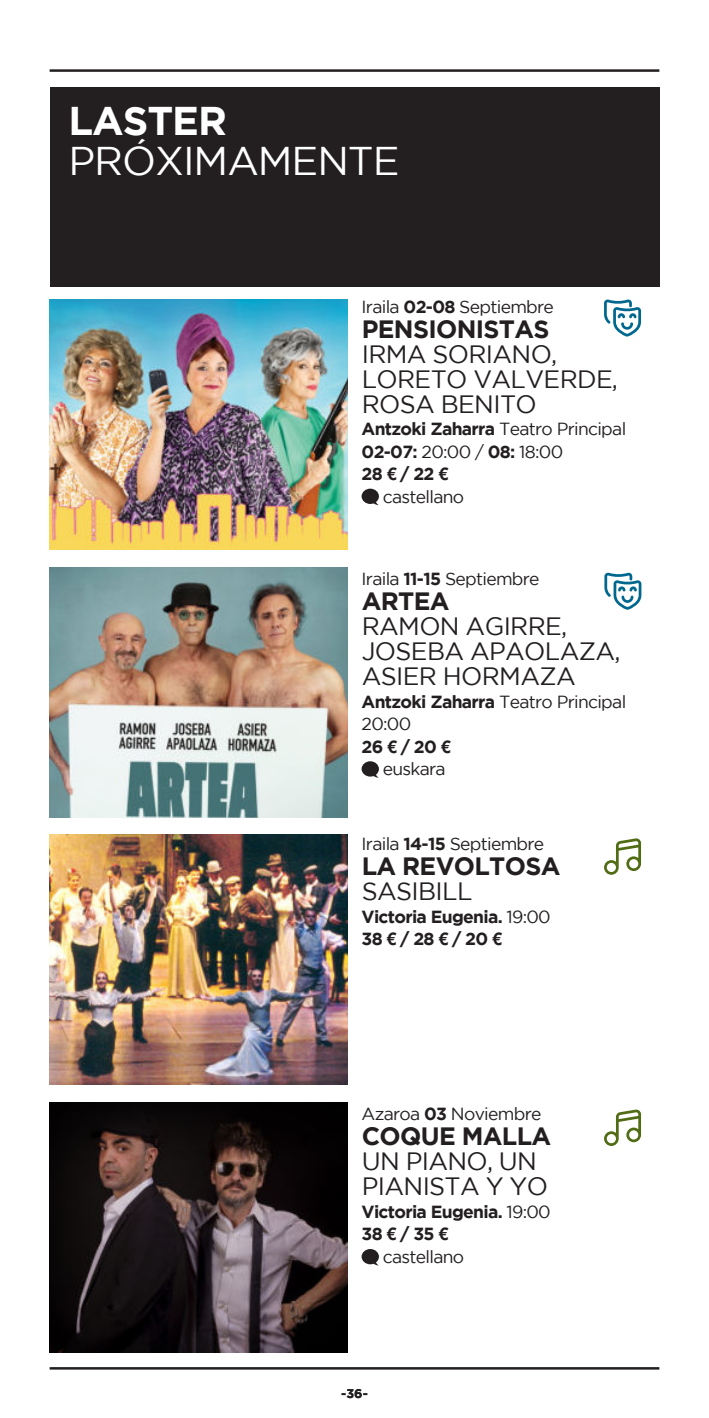
<style>
.page{position:relative;width:709px;height:1418px;background:#fff}
.page>*{position:absolute;margin:0;border:0;box-sizing:border-box;transform-origin:0 0}
.t1{font:40px "Gotham";letter-spacing:-.025em;color:#fff}
.t2{font:700 40px "Gotham";letter-spacing:-.025em;color:#fff}
.t3{font:25px/25px "Gotham";letter-spacing:-.025em;color:#231f20}
.t4{font:700 25px "Gotham";letter-spacing:-.025em;color:#231f20}
.t5{font:17.5px "Gotham";letter-spacing:-.04em;color:#231f20}
.t6{font:700 17.5px/22.5px "Gotham";letter-spacing:-.04em;color:#231f20}
.t7{font:700 12.5px "Gotham";color:#231f20}
.s1{font-weight:700}
.s2{font-family:"Helvetica Neue LT Std"}
.s3{font-weight:400}
</style>
<div class="page">
<hr style="left:50px;top:69px;width:609px;height:3px;background:#231f20">
<hr style="left:50px;top:1366px;width:609px;height:3px;background:#231f20">
<svg style="left:361px;top:488px;width:18px;height:17px"></svg>
<svg style="left:361px;top:761px;width:18px;height:16px"></svg>
<svg style="left:361px;top:1249px;width:18px;height:16px"></svg>
<div style="left:50px;top:87px;width:609px;height:199px;background:#231f20"></div>
<img style="left:50px;top:300px;width:297px;height:249px">
<img style="left:50px;top:567px;width:297px;height:250px">
<img style="left:50px;top:1102px;width:297px;height:250px">
<img style="left:50px;top:834px;width:297px;height:250px">
<svg style="left:604px;top:299px;width:37px;height:37px"></svg>
<svg style="left:604px;top:572px;width:37px;height:37px"></svg>
<svg style="left:604px;top:838px;width:37px;height:36px"></svg>
<svg style="left:604px;top:1109px;width:37px;height:36px"></svg>
<h1 class="t2" style="left:68px;top:98px;width:160px">LASTER</h1>
<h1 class="t1" style="left:68px;top:139px;width:332px">PRÓXIMAMENTE</h1>
<p class="t5" style="left:361px;top:297px;width:194px">Iraila <span class="s1">02-08</span> Septiembre</p>
<h2 class="t4" style="left:362px;top:314px;width:189px">PENSIONISTAS</h2>
<h2 class="t3" style="left:362px;top:341px;width:258px">IRMA SORIANO,<br>LORETO VALVERDE,<br>ROSA BENITO</h2>
<p class="t5" style="left:361px;top:419px;width:266px"><span class="s1">Antzoki Zaharra</span> Teatro Principal</p>
<p class="t5" style="left:361px;top:442px;width:203px"><span class="s1">02-07:</span> 20:00 / <span class="s1">08:</span> 18:00</p>
<p class="t6" style="left:361px;top:462px;width:88px">28 <span class="s2">€</span> / 22 <span class="s2">€</span></p>
<p class="t5" style="left:383px;top:487px;width:83px">castellano</p>
<p class="t5" style="left:361px;top:569px;width:179px">Iraila <span class="s1">11-15</span> Septiembre</p>
<h2 class="t4" style="left:362px;top:587px;width:89px">ARTEA</h2>
<h2 class="t3" style="left:362px;top:613px;width:260px">RAMON AGIRRE,<br>JOSEBA APAOLAZA,<br>ASIER HORMAZA</h2>
<p class="t5" style="left:361px;top:692px;width:266px"><span class="s1">Antzoki Zaharra</span> Teatro Principal</p>
<p class="t5" style="left:361px;top:714px;width:51px">20:00</p>
<p class="t6" style="left:361px;top:734px;width:90px">26 <span class="s2">€</span> / 20 <span class="s2">€</span></p>
<p class="t5" style="left:383px;top:759px;width:64px">euskara</p>
<p class="t5" style="left:361px;top:834px;width:184px">Iraila <span class="s1">14-15</span> Septiembre</p>
<h2 class="t4" style="left:362px;top:852px;width:200px">LA REVOLTOSA</h2>
<h2 class="t3" style="left:362px;top:878px;width:112px">SASIBILL</h2>
<p class="t6" style="left:361px;top:904px;width:191px">Victoria Eugenia. <span class="s3">19:00<br></span>38 <span class="s2">€</span> / 28 <span class="s2">€</span> / 20 <span class="s2">€</span></p>
<p class="t5" style="left:361px;top:1104px;width:181px">Azaroa <span class="s1">03</span> Noviembre</p>
<h2 class="t4" style="left:362px;top:1122px;width:191px">COQUE MALLA</h2>
<h2 class="t3" style="left:362px;top:1148px;width:188px">UN PIANO, UN<br>PIANISTA Y YO</h2>
<p class="t6" style="left:361px;top:1199px;width:191px">Victoria Eugenia. <span class="s3">19:00</span></p>
<p class="t6" style="left:361px;top:1222px;width:88px">38 <span class="s2">€</span> / 35 <span class="s2">€</span></p>
<p class="t5" style="left:383px;top:1247px;width:83px">castellano</p>
<p class="t7" style="left:341px;top:1385px;width:28px">-36-</p>
</div>
